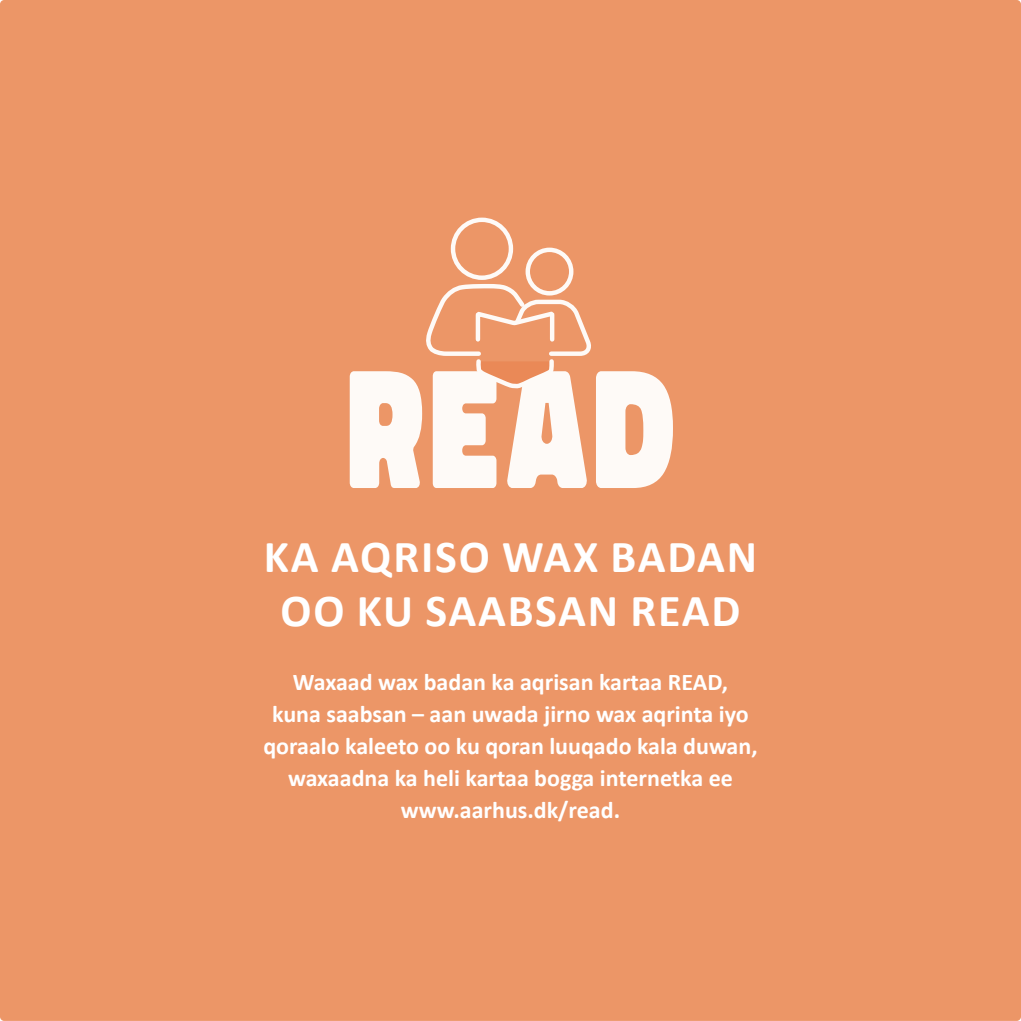
<style>
.page{position:relative;width:1021px;height:1021px;background:#fff}
.page>*{position:absolute;margin:0;border:0;box-sizing:border-box;transform-origin:0 0}
.t1{font:158.4px "Spot";color:#fefaf7}
.t2{font:700 46px/54px "Calibri";letter-spacing:.04em;color:#fff;text-align:center}
.t3{font:700 24px/32px "Calibri";color:#fff;text-align:center}
</style>
<div class="page">
<div style="left:0;top:0;width:1020px;height:1020px;background:#ec9667;border-radius:4px"></div>
<div style="left:451px;top:217px;width:62px;height:63px;border:4px solid #fefaf7;border-radius:50%"></div>
<div style="left:525px;top:248px;width:48px;height:47px;border:4px solid #fefaf7;border-radius:50%"></div>
<svg style="left:426px;top:281px;width:165px;height:108px"></svg>
<h1 class="t1" style="left:346px;top:355px;width:330px">Read</h1>
<h2 class="t2" style="left:264px;top:529px;width:494px">KA AQRISO WAX BADAN<br>OO KU SAABSAN READ</h2>
<p class="t3" style="left:263px;top:665px;width:495px">Waxaad wax badan ka aqrisan kartaa READ,<br>kuna saabsan – aan uwada jirno wax aqrinta iyo qoraalo kaleeto oo ku qoran luuqado kala duwan, waxaadna ka heli kartaa bogga internetka ee www.aarhus.dk/read.</p>
</div>
